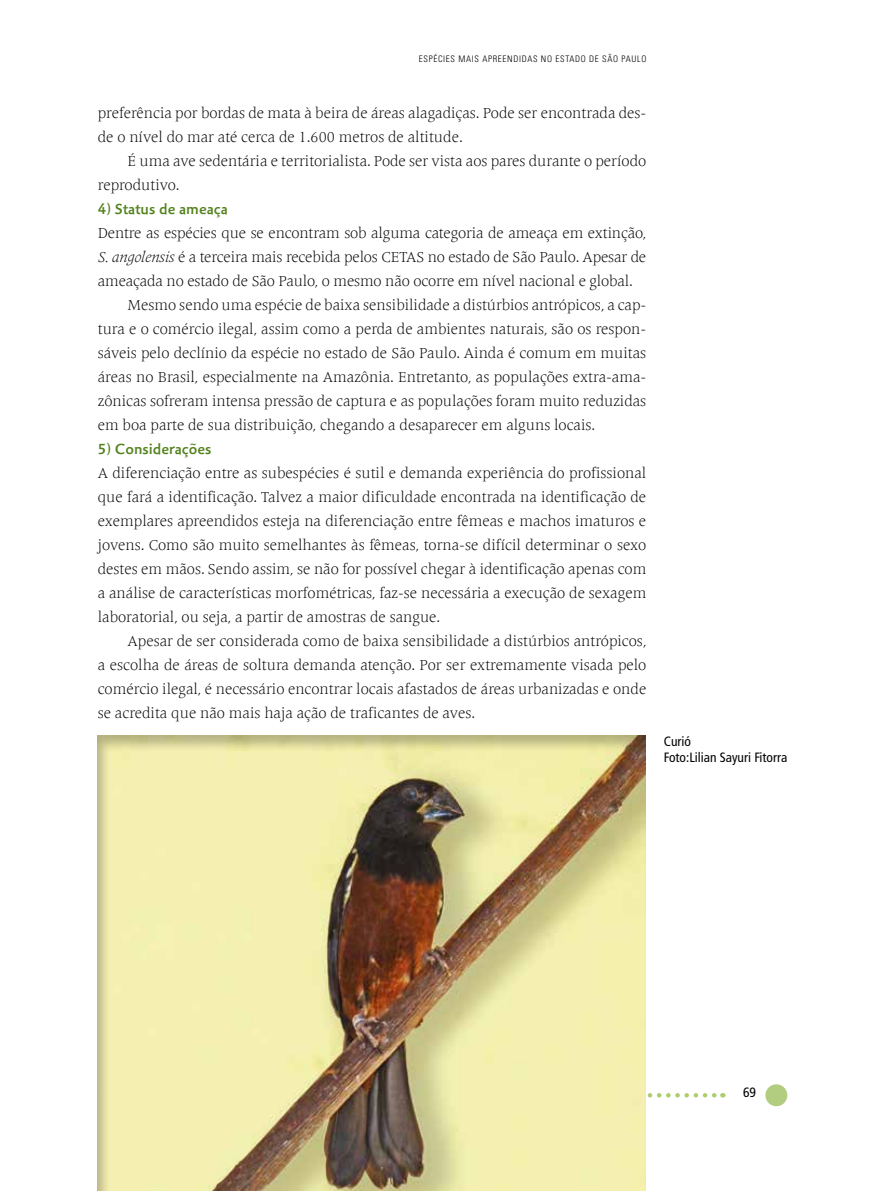
<style>
.page{position:relative;width:893px;height:1191px;background:#fff}
.page>*{position:absolute;margin:0;border:0;box-sizing:border-box;transform-origin:0 0}
.t1{font:300 15px/24px "Frutiger Serif LTW01";color:#000}
.t2{font:500 15px "Palatino Sans Inf W01";color:#53821d}
.t3{font:condensed 13.5px/16.5px "Frutiger LT Std";color:#000}
.t4{font:300 condensed 9px "Univers LT Std";letter-spacing:.075em;color:#000}
.s1{font-style:italic}
</style>
<div class="page">
<svg style="left:659px;top:1093px;width:64px;height:4px"></svg>
<div style="left:765px;top:1084px;width:22px;height:22px;background:#b2cd80;border-radius:50%"></div>
<div style="left:85px;top:725px;width:574px;height:466px;background:#000;opacity:.25"></div>
<p class="t4" style="left:419px;top:53px;width:229px">ESPÉCIES MAIS APREENDIDAS NO ESTADO DE SÃO PAULO</p>
<p class="t1" style="left:98px;top:101px;width:550px">preferência por bordas de mata à beira de áreas alagadiças. Pode ser encontrada des&shy;de o nível do mar até cerca de 1.600 metros de altitude.</p>
<p class="t1" style="left:98px;top:149px;width:550px;text-indent:30px">É uma ave sedentária e territorialista. Pode ser vista aos pares durante o período reprodutivo.</p>
<p class="t2" style="left:98px;top:199px;width:132px">4) Status de ameaça</p>
<p class="t1" style="left:98px;top:221px;width:550px">Dentre as espécies que se encontram sob alguma categoria de ameaça em extinção,</p>
<p class="t1" style="left:98px;top:245px;width:550px"><span class="s1">S. angolensis</span> é a terceira mais recebida pelos CETAS no estado de São Paulo. Apesar de</p>
<p class="t1" style="left:98px;top:269px;width:537px">ameaçada no estado de São Paulo, o mesmo não ocorre em nível nacional e global.</p>
<p class="t1" style="left:128px;top:293px;width:520px">Mesmo sendo uma espécie de baixa sensibilidade a distúrbios antrópicos, a cap-</p>
<p class="t1" style="left:98px;top:317px;width:550px">tura e o comércio ilegal, assim como a perda de ambientes naturais, são os respon-</p>
<p class="t1" style="left:98px;top:341px;width:550px">sáveis pelo declínio da espécie no estado de São Paulo. Ainda é comum em muitas</p>
<p class="t1" style="left:98px;top:365px;width:550px">áreas no Brasil, especialmente na Amazônia. Entretanto, as populações extra-ama-</p>
<p class="t1" style="left:98px;top:389px;width:550px">zônicas sofreram intensa pressão de captura e as populações foram muito reduzidas</p>
<p class="t1" style="left:98px;top:413px;width:499px">em boa parte de sua distribuição, chegando a desaparecer em alguns locais.</p>
<p class="t2" style="left:98px;top:439px;width:115px">5) Considerações</p>
<p class="t1" style="left:98px;top:461px;width:550px;text-align:justify">A diferenciação entre as subespécies é sutil e demanda experiência do profissional que fará a identificação. Talvez a maior dificuldade encontrada na identificação de exemplares apreendidos esteja na diferenciação entre fêmeas e machos imaturos e jovens. Como são muito semelhantes às fêmeas, torna-se difícil determinar o sexo destes em mãos. Sendo assim, se não for possível chegar à identificação apenas com a análise de características morfométricas, faz-se necessária a execução de sexagem laboratorial, ou seja, a partir de amostras de sangue.</p>
<p class="t1" style="left:98px;top:629px;width:550px;text-align:justify;text-indent:30px">Apesar de ser considerada como de baixa sensibilidade a distúrbios antrópicos, a escolha de áreas de soltura demanda atenção. Por ser extremamente visada pelo comércio ilegal, é necessário encontrar locais afastados de áreas urbanizadas e onde se acredita que não mais haja ação de traficantes de aves.</p>
<p class="t3" style="left:664px;top:732px;width:125px">Curió<br>Foto:Lilian Sayuri Fitorra</p>
<p class="t3" style="left:743px;top:1084px;width:14px">69</p>
</div>
